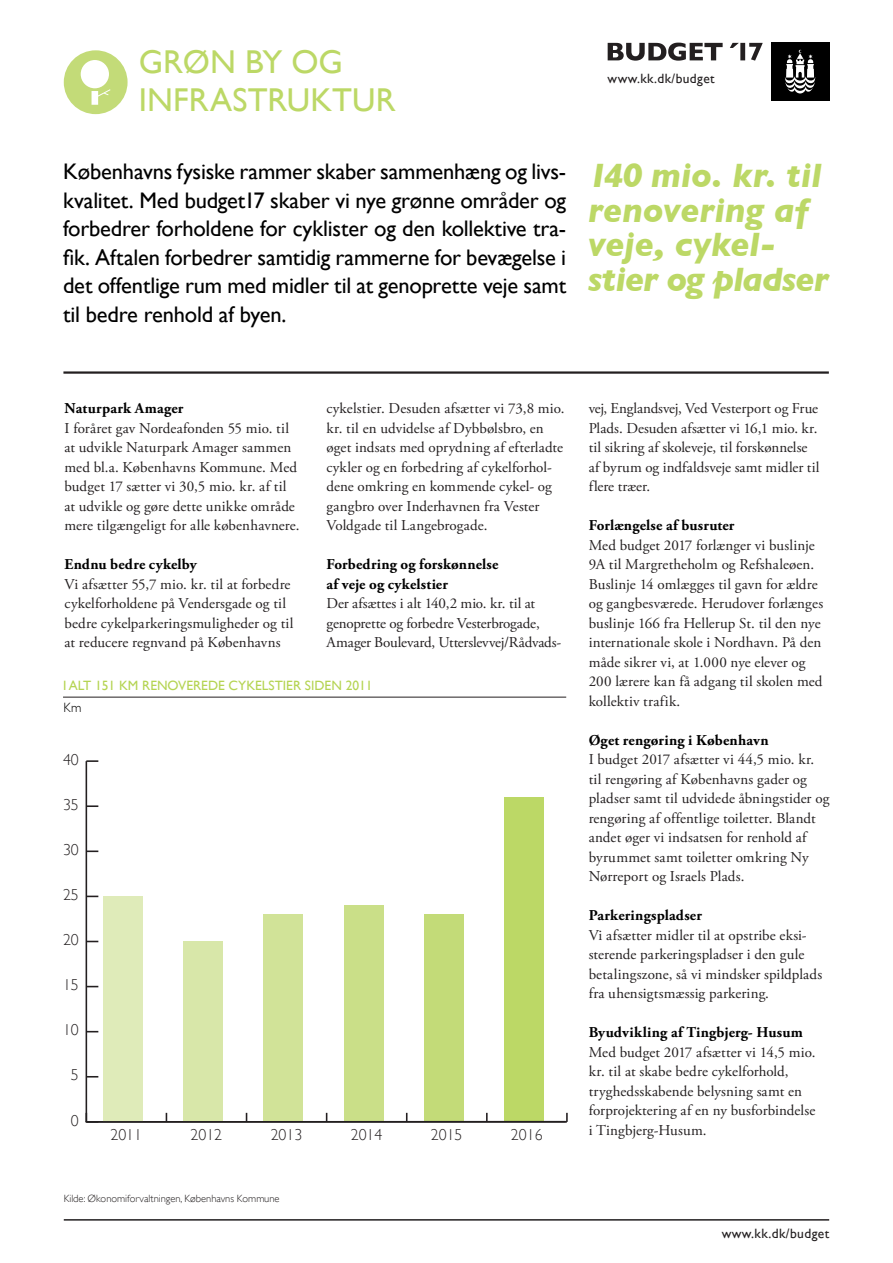
<style>
.page{position:relative;width:893px;height:1263px;background:#fff}
.page>*{position:absolute;margin:0;border:0;box-sizing:border-box;transform-origin:0 0}
.citat{font:italic 700 34.5px/34.5px "Gill Sans";letter-spacing:-.01em;color:#bcd866}
.Overskrift{font:33px/37.5px "Gill Sans";letter-spacing:.005em;color:#bcd866}
.manchet{font:22.5px/28.5px "Gill Sans";letter-spacing:-.01em;color:#000;text-align:justify}
.t1{font:300 15.75px "Gill Sans";color:#231f20}
.brød{font:15px/19.5px "Adobe Garamond Pro";letter-spacing:.005em;color:#231f20}
.mellemrubrik{font:700 15px "Adobe Garamond Pro";letter-spacing:.01em;color:#000}
.figur_oevrskrift{font:13.5px "Gill Sans";color:#b5d453}
.t2{font:13.5px "Gill Sans";letter-spacing:.03em;color:#231f20}
.t3{font:13.5px "Gill Sans";letter-spacing:.03em;color:#231f20}
.mellemrubrik-2{font:300 13.5px "Gill Sans";color:#000}
.kildehenvtxt{font:300 10.5px "Gill Sans";color:#231f20}
</style>
<div class="page">
<hr style="left:64px;top:1219px;width:765px;height:1px;background:#231f20">
<hr style="left:63px;top:371px;width:766px;height:3px;background:#231f20">
<svg style="left:64px;top:50px;width:64px;height:64px"></svg>
<hr style="left:63px;top:697px;width:503px;height:1px;background:#231f20">
<hr style="left:86px;top:1121px;width:481px;height:2px;background:#231f20">
<svg style="left:486px;top:1113px;width:2px;height:8px"></svg>
<svg style="left:566px;top:1113px;width:2px;height:9px"></svg>
<hr style="left:86px;top:761px;width:1px;height:361px;background:#231f20">
<svg style="left:87px;top:850px;width:11px;height:2px"></svg>
<svg style="left:87px;top:805px;width:11px;height:2px"></svg>
<svg style="left:86px;top:760px;width:12px;height:2px"></svg>
<div style="left:104px;top:896px;width:39px;height:226px;background:#dfebb9"></div>
<div style="left:184px;top:941px;width:39px;height:181px;background:#d8e7a9"></div>
<div style="left:264px;top:914px;width:39px;height:208px;background:#d1e398"></div>
<div style="left:344px;top:905px;width:39px;height:217px;background:#cadf88"></div>
<div style="left:424px;top:914px;width:39px;height:208px;background:#c3db78"></div>
<div style="left:504px;top:797px;width:39px;height:325px;background:#bcd866"></div>
<hr style="left:86px;top:1121px;width:480px;height:2px;background:#231f20">
<div style="left:771px;top:43px;width:58px;height:58px;background:#000"></div>
<svg style="left:785px;top:50px;width:30px;height:43px"></svg>
<svg style="left:608px;top:43px;width:155px;height:18px"></svg>
<p class="Overskrift" style="left:139px;top:43px;width:259px">GRØN BY OG<br>INFRASTRUKTUR</p>
<p class="t3" style="left:608px;top:70px;width:108px">www.kk.dk/budget</p>
<p class="manchet" style="left:63px;top:157px;width:505px">Københavns fysiske rammer skaber sammenhæng og livs&shy;kvalitet. Med budget17 skaber vi nye grønne områder og forbedrer forholdene for cyklister og den kollektive tra&shy;fik. Aftalen forbedrer samtidig rammerne for bevægelse i det offentlige rum med midler til at genoprette veje samt til bedre renhold af byen.</p>
<p class="citat" style="left:588px;top:158px;width:242px">140 mio. kr. til renovering af veje, cykel&shy;stier og pladser</p>
<p class="mellemrubrik" style="left:65px;top:400px;width:120px">Naturpark Amager</p>
<p class="brød" style="left:65px;top:419px;width:237px">I foråret gav Nordeafonden 55 mio. til at udvikle Naturpark Amager sammen med bl.a. Københavns Kommune. Med budget 17 sætter vi 30,5 mio. kr. af til at udvikle og gøre dette unikke område mere tilgængeligt for alle københavnere.</p>
<p class="mellemrubrik" style="left:65px;top:556px;width:134px">Endnu bedre cykelby</p>
<p class="brød" style="left:65px;top:575px;width:230px">Vi afsætter 55,7 mio. kr. til at forbedre cykelforholdene på Vendersgade og til bedre cykelparkeringsmuligheder og til at reducere regnvand på Københavns</p>
<p class="brød" style="left:326px;top:399px;width:240px">cykelstier. Desuden afsætter vi 73,8 mio. kr. til en udvidelse af Dybbølsbro, en øget indsats med oprydning af efterladte cykler og en forbedring af cykelforhol&shy;dene omkring en kommende cykel- og gangbro over Inderhavnen fra Vester Voldgade til Langebrogade.</p>
<p class="mellemrubrik" style="left:326px;top:556px;width:173px">Forbedring og forskønnelse</p>
<p class="mellemrubrik" style="left:326px;top:575px;width:123px">af veje og cykelstier</p>
<p class="brød" style="left:326px;top:594px;width:236px">Der afsættes i alt 140,2 mio. kr. til at genoprette og forbedre Vesterbrogade,<br>Amager Boulevard, Utterslevvej/Rådvads-</p>
<p class="figur_oevrskrift" style="left:63px;top:677px;width:311px">I ALT 151 KM RENOVEREDE CYKELSTIER SIDEN 2011</p>
<p class="mellemrubrik-2" style="left:63px;top:697px;width:20px">Km</p>
<p class="t1" style="left:63px;top:750px;width:17px">40</p>
<p class="t1" style="left:63px;top:795px;width:17px">35</p>
<p class="t1" style="left:63px;top:840px;width:17px">30</p>
<p class="t1" style="left:63px;top:886px;width:17px">25</p>
<p class="t1" style="left:63px;top:931px;width:17px">20</p>
<p class="t1" style="left:63px;top:976px;width:17px">15</p>
<p class="t1" style="left:63px;top:1021px;width:17px">10</p>
<p class="t1" style="left:71px;top:1066px;width:9px">5</p>
<p class="t1" style="left:71px;top:1111px;width:9px">0</p>
<p class="t1" style="left:111px;top:1125px;width:33px">2011</p>
<p class="t1" style="left:191px;top:1125px;width:33px">2012</p>
<p class="t1" style="left:271px;top:1125px;width:33px">2013</p>
<p class="t1" style="left:351px;top:1125px;width:33px">2014</p>
<p class="t1" style="left:431px;top:1125px;width:33px">2015</p>
<p class="t1" style="left:511px;top:1125px;width:33px">2016</p>
<p class="kildehenvtxt" style="left:64px;top:1192px;width:217px">Kilde: Økonomiforvaltningen, Københavns Kommune</p>
<p class="brød" style="left:589px;top:399px;width:232px">vej, Englandsvej, Ved Vesterport og Frue Plads. Desuden afsætter vi 16,1 mio. kr. til sikring af skoleveje, til forskønnelse af byrum og indfaldsveje samt midler til flere træer.</p>
<p class="mellemrubrik" style="left:589px;top:517px;width:147px">Forlængelse af busruter</p>
<p class="brød" style="left:589px;top:536px;width:236px">Med budget 2017 forlænger vi buslinje 9A til Margretheholm og Refshaleøen.<br>Buslinje 14 omlægges til gavn for ældre og gangbesværede. Herudover forlænges buslinje 166 fra Hellerup St. til den nye internationale skole i Nordhavn. På den måde sikrer vi, at 1.000 nye elever og 200 lærere kan få adgang til skolen med kollektiv trafik.</p>
<p class="mellemrubrik" style="left:589px;top:731px;width:181px">Øget rengøring i København</p>
<p class="brød" style="left:589px;top:750px;width:242px">I budget 2017 afsætter vi 44,5 mio. kr. til rengøring af Københavns gader og pladser samt til udvidede åbningstider og rengøring af offentlige toiletter. Blandt andet øger vi indsatsen for renhold af byrummet samt toiletter omkring Ny Nørreport og Israels Plads.</p>
<p class="mellemrubrik" style="left:589px;top:907px;width:115px">Parkeringspladser</p>
<p class="brød" style="left:589px;top:926px;width:235px">Vi afsætter midler til at opstribe eksi&shy;sterende parkeringspladser i den gule betalingszone, så vi mindsker spildplads fra uhensigtsmæssig parkering.</p>
<p class="mellemrubrik" style="left:589px;top:1024px;width:216px">Byudvikling af Tingbjerg- Husum</p>
<p class="brød" style="left:589px;top:1043px;width:228px">Med budget 2017 afsætter vi 14,5 mio. kr. til at skabe bedre cykelforhold, tryghedsskabende belysning samt en forprojektering af en ny busforbindelse i Tingbjerg-Husum.</p>
<p class="t2" style="left:722px;top:1225px;width:109px">www.kk.dk/budget</p>
</div>
